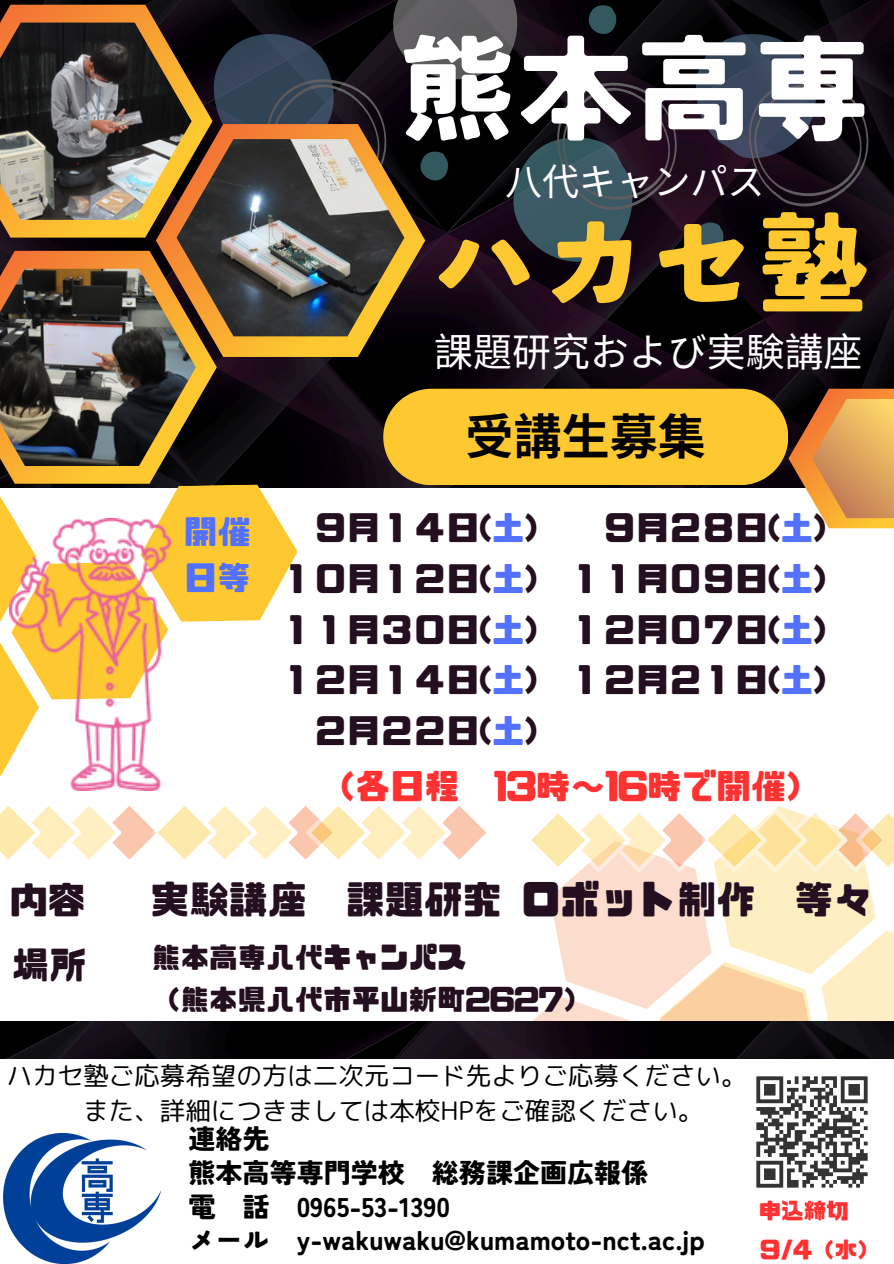
<style>
.page{position:relative;width:894px;height:1264px;background:#fff}
.page>*{position:absolute;margin:0;border:0;box-sizing:border-box;transform-origin:0 0}
.t1{font:900 114.6px "Tsunagi Gothic";color:#fff}
.t2{font:900 109.5px "Tsunagi Gothic";color:#fdc830}
.t3{font:700 48px "Noto Sans CJ Ksc";color:#000}
.t4{font:39px "CP Font";color:#240f20}
.t5{font:38.85px "Noto Sans CJ Ksc";color:#fff}
.t6{font:37.5px "CP Font";color:#240f20}
.t7{font:37.05px "Noto Sans CJ Ksc";color:#fff}
.t8{font:34.5px "CP Font";color:#ff3131}
.t9{font:33px "CP Font";color:#240f20}
.t10{font:33px/46.2px "CP Font";color:#5271ff}
.t11{font:28.5px "CP Font";color:#240f20}
.t12{font:900 27px "Tsunagi Gothic";color:#000}
.t13{font:25.5px "rounded mplus 1 p regular";color:#000}
.t14{font:22.5px "CP Font";color:#ff3131}
.s1{color:#5271ff}
</style>
<div class="page">
<img style="left:0;top:0;width:893px;height:487px">
<svg style="left:695px;top:222px;width:30px;height:34px"></svg>
<svg style="left:213px;top:0;width:464px;height:262px;background:#202129"></svg>
<svg style="left:689px;top:18px;width:180px;height:190px;background:#22202e"></svg>
<svg style="left:0;top:484px;width:301px;height:292px"></svg>
<svg style="left:156px;top:124px;width:269px;height:233px;background:#855a1f"></svg>
<svg style="left:0;top:251px;width:217px;height:233px;background:#9f6a24"></svg>
<svg style="left:0;top:5px;width:212px;height:232px;background:#a56d25"></svg>
<img style="left:176px;top:139px;width:228px;height:197px">
<img style="left:0;top:23px;width:192px;height:197px">
<img style="left:0;top:269px;width:196px;height:197px">
<svg style="left:788px;top:389px;width:105px;height:139px;background:#cc9354"></svg>
<div style="left:383px;top:389px;width:405px;height:96px;background:#fdc830;border-radius:48px"></div>
<svg style="left:778px;top:806px;width:115px;height:215px;fill:#feeec1"></svg>
<svg style="left:532px;top:872px;width:319px;height:149px"></svg>
<img style="left:9px;top:518px;width:161px;height:272px">
<img style="left:0;top:1021px;width:893px;height:38px">
<svg style="left:531px;top:807px;width:362px;height:65px"></svg>
<img style="left:4px;top:1133px;width:156px;height:130px">
<svg style="left:0;top:806px;width:486px;height:54px"></svg>
<img style="left:756px;top:1076px;width:112px;height:112px">
<p class="t1" style="left:400px;top:31px;width:470px">熊本高専</p>
<h5 class="t7" style="left:505px;top:152px;width:261px">八代キャンパス</h5>
<p class="t2" style="left:429px;top:208px;width:439px">ハカセ塾</p>
<p class="t5" style="left:434px;top:321px;width:429px">課題研究および実験講座</p>
<p class="t6" style="left:10px;top:881px;width:76px">内容</p>
<p class="t6" style="left:12px;top:947px;width:76px">場所</p>
<h2 class="t10" style="left:184px;top:509px;width:67px">開催日等</h2>
<p class="t3" style="left:465px;top:398px;width:242px">受講生募集</p>
<p class="t9" style="left:314px;top:512px;width:224px">９月１４日(<span class="s1">土</span>)</p>
<p class="t9" style="left:603px;top:512px;width:224px">９月２８日(<span class="s1">土</span>)</p>
<p class="t9" style="left:281px;top:562px;width:545px">１０月１２日(<span class="s1">土</span>) １１月０９日(<span class="s1">土</span>)</p>
<p class="t9" style="left:281px;top:613px;width:545px">１１月３０日(<span class="s1">土</span>) １２月０７日(<span class="s1">土</span>)</p>
<p class="t9" style="left:281px;top:664px;width:545px">１２月１４日(<span class="s1">土</span>) １２月２１日(<span class="s1">土</span>)</p>
<p class="t9" style="left:314px;top:714px;width:224px">２月２２日(<span class="s1">土</span>)</p>
<p class="t8" style="left:321px;top:769px;width:500px">（各日程 13時～16時で開催）</p>
<p class="t4" style="left:151px;top:880px;width:723px">実験講座 課題研究ロボット制作 等々</p>
<p class="t11" style="left:152px;top:943px;width:315px">熊本高専八代キャンパス</p>
<p class="t11" style="left:152px;top:985px;width:441px">（熊本県八代市平山新町2627）</p>
<p class="t13" style="left:7px;top:1057px;width:741px">ハカセ塾ご応募希望の方は二次元コード先よりご応募ください。</p>
<p class="t13" style="left:83px;top:1092px;width:621px">また、詳細につきましては本校HPをご確認ください。</p>
<p class="t12" style="left:188px;top:1125px;width:83px">連絡先</p>
<h6 class="t12" style="left:188px;top:1159px;width:461px">熊本高等専門学校 総務課企画広報係</h6>
<h6 class="t12" style="left:188px;top:1192px;width:263px">電 話 0965-53-1390</h6>
<p class="t12" style="left:188px;top:1226px;width:517px">メール y-wakuwaku@kumamoto-nct.ac.jp</p>
<h6 class="t14" style="left:758px;top:1199px;width:91px">申込締切</h6>
<p class="t14" style="left:758px;top:1238px;width:122px">９/4（水）</p>
</div>
